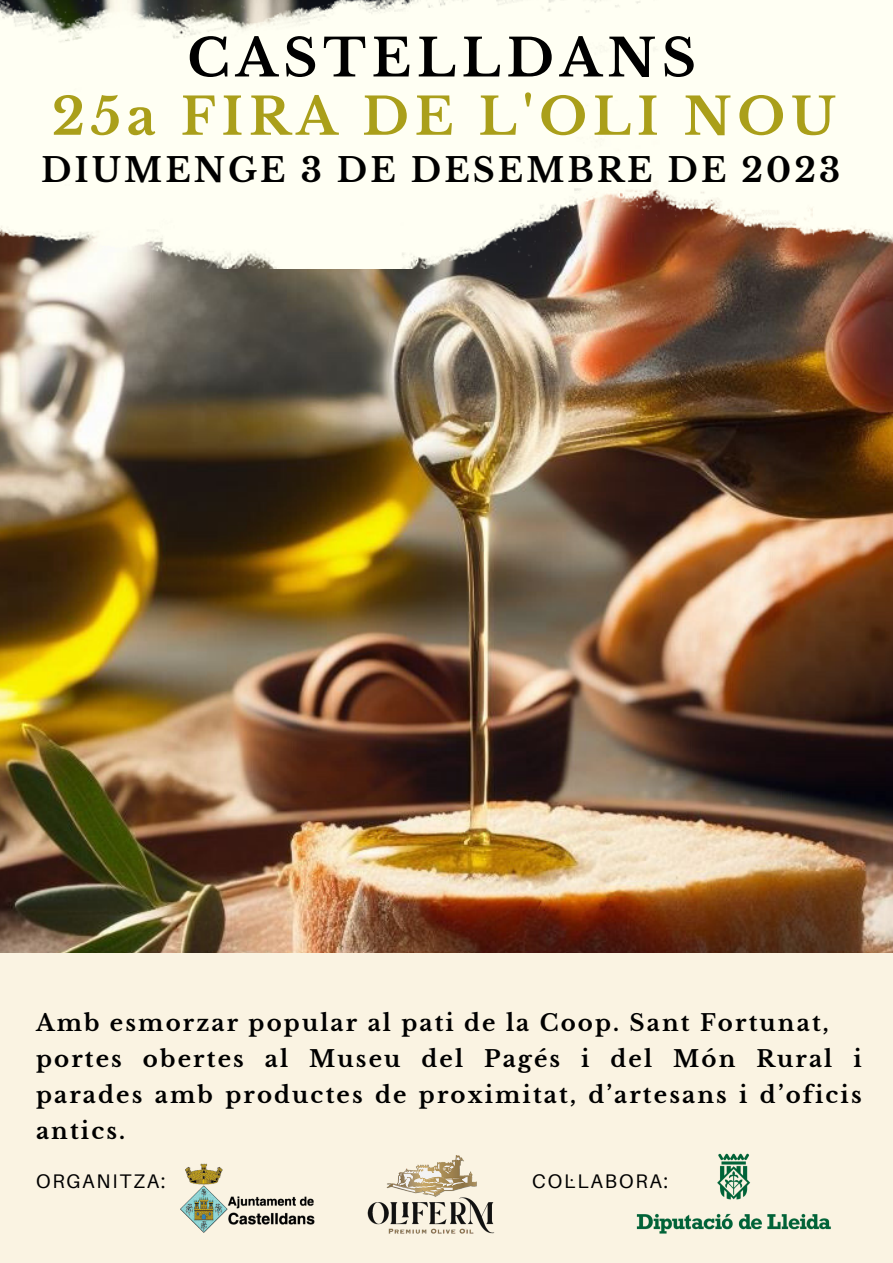
<style>
.page{position:relative;width:893px;height:1263px;background:#fff}
.page>*{position:absolute;margin:0;border:0;box-sizing:border-box;transform-origin:0 0}
.t1{font:700 51.75px "Libre Baskerville";letter-spacing:.11em;color:#000}
.t2{font:700 51px "Libre Baskerville";letter-spacing:.11em;color:#aa9f1a}
.t3{font:700 33.22px "Libre Baskerville";letter-spacing:.095em;color:#000}
.t4{font:700 22.88px/36px "Libre Baskerville";letter-spacing:.095em;color:#000;text-align:justify}
.t5{font:19.65px "Aileron";letter-spacing:.095em;color:#000}
</style>
<div class="page">
<img style="left:0;top:269px;width:893px;height:684px">
<div style="left:0;top:953px;width:893px;height:310px;background:#faf3e2"></div>
<img style="left:368px;top:1155px;width:127px;height:79px">
<img style="left:180px;top:1163px;width:135px;height:70px">
<img style="left:636px;top:1153px;width:195px;height:81px">
<img style="left:0;top:0;width:893px;height:269px">
<p class="t1" style="left:187px;top:26px;width:510px">CASTELLDANS</p>
<p class="t2" style="left:52px;top:85px;width:785px">25a FIRA DE L'OLI NOU</p>
<p class="t3" style="left:41px;top:150px;width:800px">DIUMENGE 3 DE DESEMBRE DE 2023</p>
<p class="t4" style="left:36px;top:1005px;width:794px">Amb esmorzar popular al pati de la Coop. Sant Fortunat,</p>
<p class="t4" style="left:36px;top:1041px;width:827px">portes obertes al Museu del Pagés i del Món Rural i parades amb productes de proximitat, d’artesans i d’oficis antics.</p>
<p class="t5" style="left:36px;top:1169px;width:131px">ORGANITZA:</p>
<p class="t5" style="left:532px;top:1169px;width:137px">COL·LABORA:</p>
</div>
